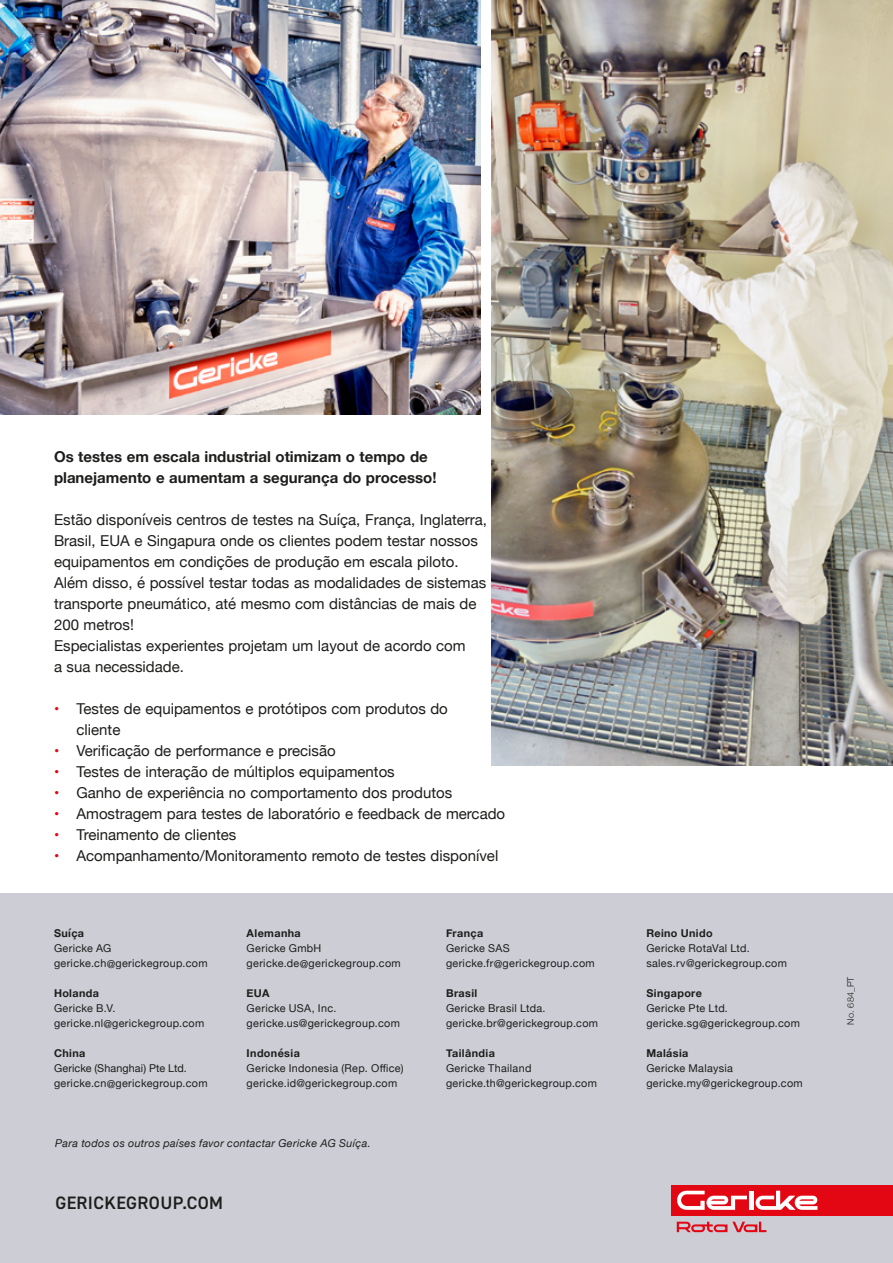
<style>
.page{position:relative;width:893px;height:1263px;background:#fff}
.page>*{position:absolute;margin:0;border:0;box-sizing:border-box;transform-origin:0 0}
.t1{font:600 18px "DIN2014";letter-spacing:.02em;color:#1d1d1b}
.t2{font:15px/21px "Helvetica Neue";color:#1d1d1b}
.t3{font:700 15px/21px "Helvetica Neue";color:#1d1d1b}
.t4{font:10.8px/15px "Helvetica Neue";letter-spacing:.03em;color:#1d1d1b}
.t5{font:700 10.8px "Helvetica Neue";letter-spacing:.035em;color:#1d1d1b}
.t6{font:italic 10.8px "Helvetica Neue";letter-spacing:.03em;color:#1d1d1b}
.t7{font:300 9px "Helvetica Neue";letter-spacing:.02em;color:#1d1d1b}
.s1{font-weight:700;color:#e30613}
</style>
<div class="page">
<img style="left:491px;top:0;width:402px;height:765px">
<img style="left:0;top:0;width:480px;height:415px">
<div style="left:0;top:894px;width:893px;height:369px;background:#cccdd5"></div>
<div style="left:672px;top:1185px;width:221px;height:30px;background:#e30613"></div>
<svg style="left:677px;top:1190px;width:140px;height:20px"></svg>
<svg style="left:677px;top:1222px;width:89px;height:10px"></svg>
<p class="t3" style="left:54px;top:446px;width:384px">Os testes em escala industrial otimizam o tempo de planejamento e aumentam a segurança do processo!</p>
<p class="t2" style="left:54px;top:510px;width:455px">Estão disponíveis centros de testes na Suíça, França, Inglaterra, Brasil, EUA e Singapura onde os clientes podem testar nossos equipamentos em condições de produção em escala piloto.<br>Além disso, é possível testar todas as modalidades de sistemas de transporte pneumático, até mesmo com distâncias de mais de<br>200 metros!<br>Especialistas experientes projetam um layout de acordo com<br>a sua necessidade.</p>
<p class="t2" style="left:76px;top:699px;width:373px;text-indent:-22px"><span class="s1">•</span> Testes de equipamentos e protótipos com produtos do cliente</p>
<p class="t2" style="left:54px;top:741px;width:283px"><span class="s1">•</span> Verificação de performance e precisão</p>
<p class="t2" style="left:54px;top:762px;width:342px"><span class="s1">•</span> Testes de interação de múltiplos equipamentos</p>
<p class="t2" style="left:54px;top:783px;width:400px"><span class="s1">•</span> Ganho de experiência no comportamento dos produtos</p>
<p class="t2" style="left:54px;top:804px;width:453px"><span class="s1">•</span> Amostragem para testes de laboratório e feedback de mercado</p>
<p class="t2" style="left:54px;top:825px;width:184px"><span class="s1">•</span> Treinamento de clientes</p>
<p class="t2" style="left:54px;top:846px;width:446px"><span class="s1">•</span> Acompanhamento/Monitoramento remoto de testes disponível</p>
<p class="t5" style="left:54px;top:924px;width:32px">Suíça</p>
<p class="t4" style="left:54px;top:941px;width:155px">Gericke AG gericke.ch@gerickegroup.com</p>
<p class="t5" style="left:54px;top:984px;width:47px">Holanda</p>
<p class="t4" style="left:54px;top:1001px;width:152px">Gericke B.V. gericke.nl@gerickegroup.com</p>
<p class="t5" style="left:54px;top:1044px;width:33px">China</p>
<p class="t4" style="left:54px;top:1061px;width:155px">Gericke (Shanghai) Pte Ltd. gericke.cn@gerickegroup.com</p>
<p class="t5" style="left:247px;top:924px;width:56px">Alemanha</p>
<p class="t4" style="left:247px;top:941px;width:156px">Gericke GmbH gericke.de@gerickegroup.com</p>
<p class="t5" style="left:247px;top:984px;width:24px">EUA</p>
<p class="t4" style="left:247px;top:1001px;width:155px">Gericke USA, Inc. gericke.us@gerickegroup.com</p>
<p class="t5" style="left:247px;top:1044px;width:55px">Indonésia</p>
<p class="t4" style="left:247px;top:1061px;width:158px">Gericke Indonesia (Rep. Office) gericke.id@gerickegroup.com</p>
<p class="t6" style="left:55px;top:1135px;width:317px">Para todos os outros países favor contactar Gericke AG Suíça.</p>
<p class="t1" style="left:55px;top:1191px;width:169px">GERICKEGROUP.COM</p>
<p class="t5" style="left:446px;top:924px;width:39px">França</p>
<p class="t4" style="left:446px;top:941px;width:150px">Gericke SAS gericke.fr@gerickegroup.com</p>
<p class="t5" style="left:446px;top:984px;width:33px">Brasil</p>
<p class="t4" style="left:446px;top:1001px;width:154px">Gericke Brasil Ltda. gericke.br@gerickegroup.com</p>
<p class="t5" style="left:446px;top:1044px;width:50px">Tailândia</p>
<p class="t4" style="left:446px;top:1061px;width:153px">Gericke Thailand gericke.th@gerickegroup.com</p>
<p class="t5" style="left:646px;top:924px;width:68px">Reino Unido</p>
<p class="t4" style="left:646px;top:941px;width:142px">Gericke RotaVal Ltd. sales.rv@gerickegroup.com</p>
<p class="t5" style="left:646px;top:984px;width:57px">Singapore</p>
<p class="t4" style="left:646px;top:1001px;width:155px">Gericke Pte Ltd. gericke.sg@gerickegroup.com</p>
<p class="t5" style="left:646px;top:1044px;width:44px">Malásia</p>
<p class="t4" style="left:646px;top:1061px;width:158px">Gericke Malaysia gericke.my@gerickegroup.com</p>
<p class="t7" style="left:843px;top:1025px;width:50px;rotate:-90deg">No. 684_PT</p>
</div>
